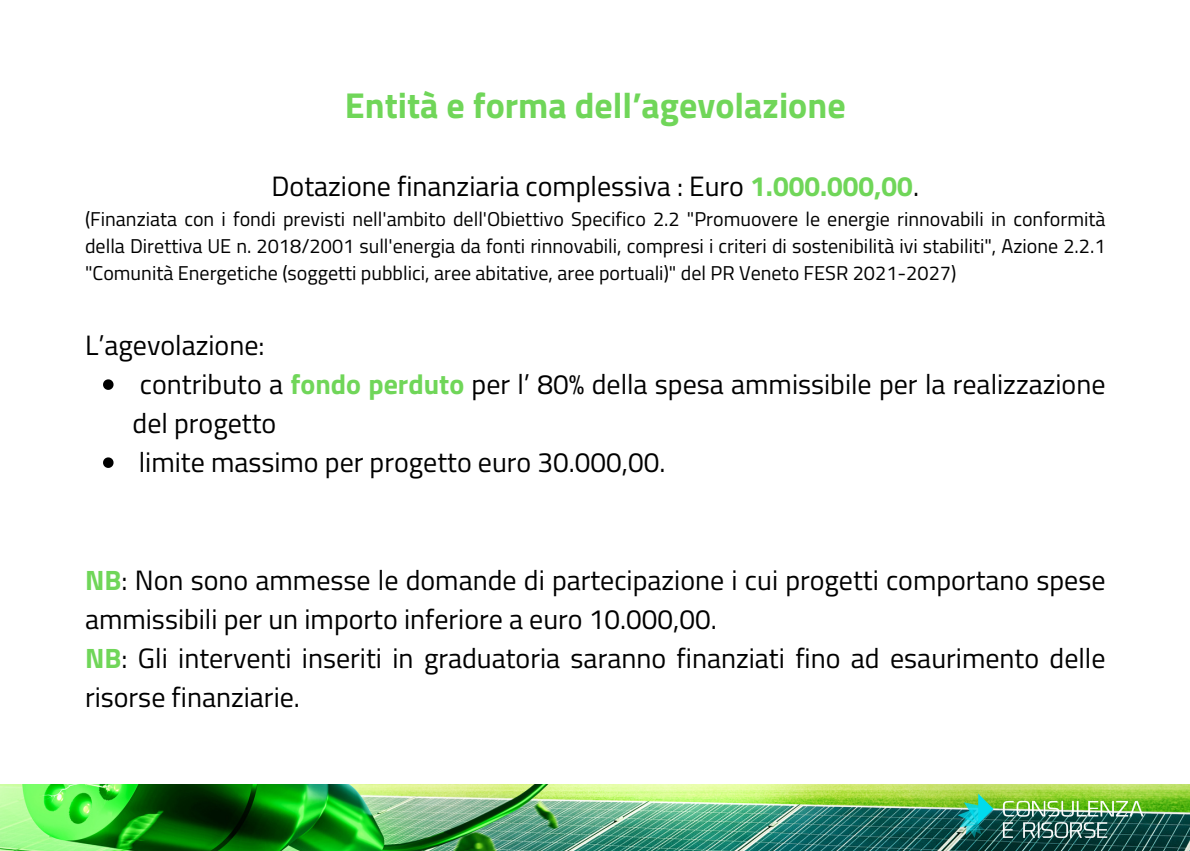
<style>
.page{position:relative;width:1190px;height:851px;background:#fff}
.page>*{position:absolute;margin:0;border:0;box-sizing:border-box;transform-origin:0 0}
.t1{font:700 36px "Titillium Web";color:#70d659}
.t2{font:28px/39px "Titillium Web";color:#000}
.t3{font:20px/27px "Titillium Web";color:#000;text-align:justify}
.s1{font-weight:700;color:#70d659}
</style>
<div class="page">
<img style="left:0;top:784px;width:1190px;height:66px">
<img style="left:952px;top:791px;width:196px;height:51px">
<svg style="left:103px;top:379px;width:11px;height:11px"></svg>
<svg style="left:103px;top:457px;width:11px;height:11px"></svg>
<p class="t1" style="left:345px;top:77px;width:502px">Entità e forma dell’agevolazione</p>
<p class="t2" style="left:272px;top:166px;width:649px">Dotazione finanziaria complessiva : Euro <span class="s1">1.000.000,00</span>.</p>
<p class="t3" style="left:85px;top:205px;width:1022px">(Finanziata con i fondi previsti nell'ambito dell'Obiettivo Specifico 2.2 "Promuovere le energie rinnovabili in conformità della Direttiva UE n. 2018/2001 sull'energia da fonti rinnovabili, compresi i criteri di sostenibilità ivi stabiliti", Azione 2.2.1 "Comunità Energetiche (soggetti pubblici, aree abitative, aree portuali)" del PR Veneto FESR 2021-2027)</p>
<p class="t2" style="left:85px;top:325px;width:181px">L’agevolazione:</p>
<p class="t2" style="left:133px;top:364px;width:974px">contributo a <span class="s1">fondo perduto</span> per l’ 80% della spesa ammissibile per la realizzazione del progetto</p>
<p class="t2" style="left:139px;top:442px;width:528px">limite massimo per progetto euro 30.000,00.</p>
<p class="t2" style="left:85px;top:559px;width:1022px"><span class="s1">NB</span>: Non sono ammesse le domande di partecipazione i cui progetti comportano spese ammissibili per un importo inferiore a euro 10.000,00.</p>
<p class="t2" style="left:85px;top:637px;width:1022px"><span class="s1">NB</span>: Gli interventi inseriti in graduatoria saranno finanziati fino ad esaurimento delle risorse finanziarie.</p>
</div>
